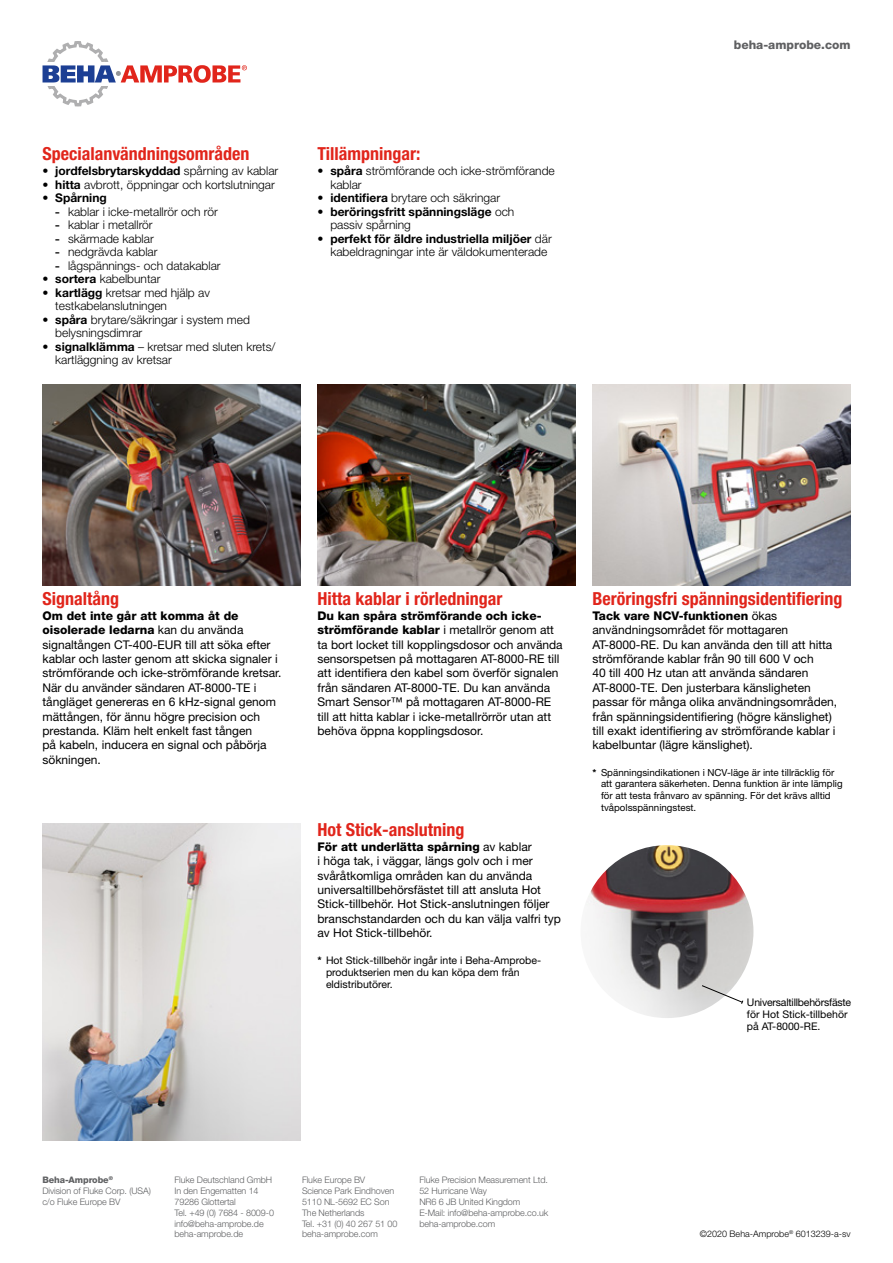
<style>
.page{position:relative;width:893px;height:1263px;background:#fff}
.page>*{position:absolute;margin:0;border:0;box-sizing:border-box;transform-origin:0 0}
.t1{font:700 condensed 18px "Helvetica Neue LT Pro";color:#e1251b}
.t2{font:12px/14.4px "Helvetica Neue LT Pro";color:#000}
.t3{font:300 12px/13.5px "Helvetica Neue LT Pro";color:#000}
.t4{font:700 12px/13.5px "Helvetica Neue LT Pro";color:#000}
.t5{font:800 12px "Helvetica Neue LT Pro";color:#5f6062}
.t6{font:10.5px/12px "Helvetica Neue LT Pro";color:#000}
.t7{font:10.5px/12px "Helvetica Neue LT Pro";letter-spacing:-.02em;color:#000}
.t8{font:9.75px/11.7px "Helvetica Neue LT Pro";color:#000}
.t9{font:300 9px/10.8px "Helvetica Neue LT Pro";letter-spacing:-.01em;color:#5f6062}
.t10{font:300 9px "Helvetica Neue LT Pro";color:#000}
.s1{font-weight:300}
.s2{font-weight:700}
.s3{font-family:"Rockwell";font-weight:400}
.s4{font-weight:800}
</style>
<div class="page">
<img style="left:580px;top:845px;width:173px;height:173px;border-radius:86px">
<img style="left:317px;top:385px;width:258px;height:200px">
<img style="left:592px;top:385px;width:258px;height:200px">
<img style="left:43px;top:385px;width:257px;height:200px">
<img style="left:43px;top:824px;width:257px;height:316px">
<svg style="left:43px;top:41px;width:204px;height:66px"></svg>
<svg style="left:701px;top:985px;width:43px;height:20px"></svg>
<h1 class="t1" style="left:43px;top:143px;width:208px">Specialanvändningsområden</h1>
<h1 class="t1" style="left:318px;top:143px;width:104px">Tillämpningar:</h1>
<p class="t4" style="left:43px;top:164px;width:237px">• jordfelsbrytarskyddad <span class="s1">spårning av kablar</span></p>
<p class="t3" style="left:43px;top:178px;width:234px"><span class="s2">• hitta</span> avbrott, öppningar och kortslutningar</p>
<p class="t4" style="left:43px;top:191px;width:66px">• Spårning</p>
<p class="t3" style="left:55px;top:205px;width:164px"><span class="s3">-</span> kablar i icke-metallrör och rör</p>
<p class="t3" style="left:55px;top:218px;width:99px"><span class="s3">-</span> kablar i metallrör</p>
<p class="t3" style="left:55px;top:232px;width:100px"><span class="s3">-</span> skärmade kablar</p>
<p class="t3" style="left:55px;top:245px;width:104px"><span class="s3">-</span> nedgrävda kablar</p>
<p class="t3" style="left:55px;top:259px;width:167px"><span class="s3">-</span> lågspännings- och datakablar</p>
<p class="t3" style="left:43px;top:272px;width:120px"><span class="s2">• sortera</span> kabelbuntar</p>
<p class="t3" style="left:55px;top:286px;width:156px;text-indent:-13px"><span class="s2">• kartlägg</span> kretsar med hjälp av testkabelanslutningen</p>
<p class="t3" style="left:55px;top:313px;width:196px;text-indent:-13px"><span class="s2">• spåra</span> brytare/säkringar i system med belysningsdimrar</p>
<p class="t3" style="left:55px;top:340px;width:222px;text-indent:-13px"><span class="s2">• signalklämma</span> – kretsar med sluten krets/ kartläggning av kretsar</p>
<p class="t3" style="left:330px;top:164px;width:226px;text-indent:-13px"><span class="s2">• spåra</span> strömförande och icke-strömförande kablar</p>
<p class="t3" style="left:318px;top:191px;width:184px"><span class="s2">• identifiera</span> brytare och säkringar</p>
<p class="t4" style="left:330px;top:205px;width:185px;text-indent:-13px">• beröringsfritt spänningsläge <span class="s1">och passiv spårning</span></p>
<p class="t3" style="left:330px;top:232px;width:223px;text-indent:-13px"><span class="s2">• perfekt för äldre industriella miljöer</span> där kabeldragningar inte är väldokumenterade</p>
<p class="t5" style="left:734px;top:38px;width:118px">beha-amprobe.com</p>
<h1 class="t1" style="left:43px;top:588px;width:78px">Signaltång</h1>
<p class="t2" style="left:43px;top:608px;width:240px"><span class="s4">Om det inte går att komma åt de oisolerade ledarna</span> kan du använda signaltången CT-400-EUR till att söka efter kablar och laster genom att skicka signaler i strömförande och icke-strömförande kretsar.<br>När du använder sändaren AT-8000-TE i tångläget genereras en 6 kHz-signal genom mättången, för ännu högre precision och prestanda. Kläm helt enkelt fast tången<br>på kabeln, inducera en signal och påbörja sökningen.</p>
<h1 class="t1" style="left:317px;top:588px;width:186px">Hitta kablar i rörledningar</h1>
<p class="t2" style="left:317px;top:608px;width:247px"><span class="s4">Du kan spåra strömförande och icke&shy;strömförande kablar</span> i metallrör genom att ta bort locket till kopplingsdosor och använda sensorspetsen på mottagaren AT-8000-RE till att identifiera den kabel som överför signalen från sändaren AT-8000-TE. Du kan använda Smart Sensor™ på mottagaren AT-8000-RE till att hitta kablar i icke-metallrörrör utan att behöva öppna kopplingsdosor.</p>
<h1 class="t1" style="left:317px;top:819px;width:148px">Hot Stick-anslutning</h1>
<p class="t2" style="left:317px;top:839px;width:245px"><span class="s4">För att underlätta spårning</span> av kablar<br>i höga tak, i väggar, längs golv och i mer svåråtkomliga områden kan du använda universaltillbehörsfästet till att ansluta Hot Stick-tillbehör. Hot Stick-anslutningen följer branschstandarden och du kan välja valfri typ av Hot Stick-tillbehör.</p>
<p class="t6" style="left:326px;top:954px;width:217px;text-indent:-9px"><span class="s2">*</span> Hot Stick-tillbehör ingår inte i Beha-Amprobe&shy;produktserien men du kan köpa dem från eldistributörer.</p>
<h1 class="t1" style="left:592px;top:588px;width:251px">Beröringsfri spänningsidentifiering</h1>
<p class="t2" style="left:592px;top:608px;width:246px"><span class="s4">Tack vare NCV-funktionen</span> ökas användningsområdet för mottagaren AT-8000-RE. Du kan använda den till att hitta strömförande kablar från 90 till 600 V och<br>40 till 400 Hz utan att använda sändaren AT-8000-TE. Den justerbara känsligheten passar för många olika användningsområden, från spänningsidentifiering (högre känslighet) till exakt identifiering av strömförande kablar i kabelbuntar (lägre känslighet).</p>
<p class="t8" style="left:601px;top:766px;width:243px;text-indent:-9px"><span class="s2">*</span> Spänningsindikationen i NCV-läge är inte tillräcklig för att garantera säkerheten. Denna funktion är inte lämplig för att testa frånvaro av spänning. För det krävs alltid tvåpolsspänningstest.</p>
<p class="t7" style="left:747px;top:996px;width:106px">Universaltillbehörsfäste för Hot Stick-tillbehör på AT-8000-RE.</p>
<p class="t9" style="left:42px;top:1175px;width:110px"><span class="s4">Beha-Amprobe</span><sup>®<br></sup>Division of Fluke Corp. (USA) c/o Fluke Europe BV</p>
<p class="t9" style="left:174px;top:1175px;width:101px">Fluke Deutschland GmbH<br>In den Engematten 14<br>79286 Glottertal<br>Tel. +49 (0) 7684 - 8009-0 info@beha-amprobe.de beha-amprobe.de</p>
<p class="t9" style="left:419px;top:1175px;width:131px">Fluke Precision Measurement Ltd.<br>52 Hurricane Way<br>NR6 6 JB United Kingdom<br>E-Mail: info@beha-amprobe.co.uk beha-amprobe.com</p>
<p class="t9" style="left:302px;top:1175px;width:97px">Fluke Europe BV<br>Science Park Eindhoven<br>5110 NL-5692 EC Son<br>The Netherlands<br>Tel. +31 (0) 40 267 51 00 beha-amprobe.com</p>
<p class="t10" style="left:700px;top:1228px;width:152px">©2020 Beha-Amprobe<sup>®</sup> 6013239-a-sv</p>
</div>
